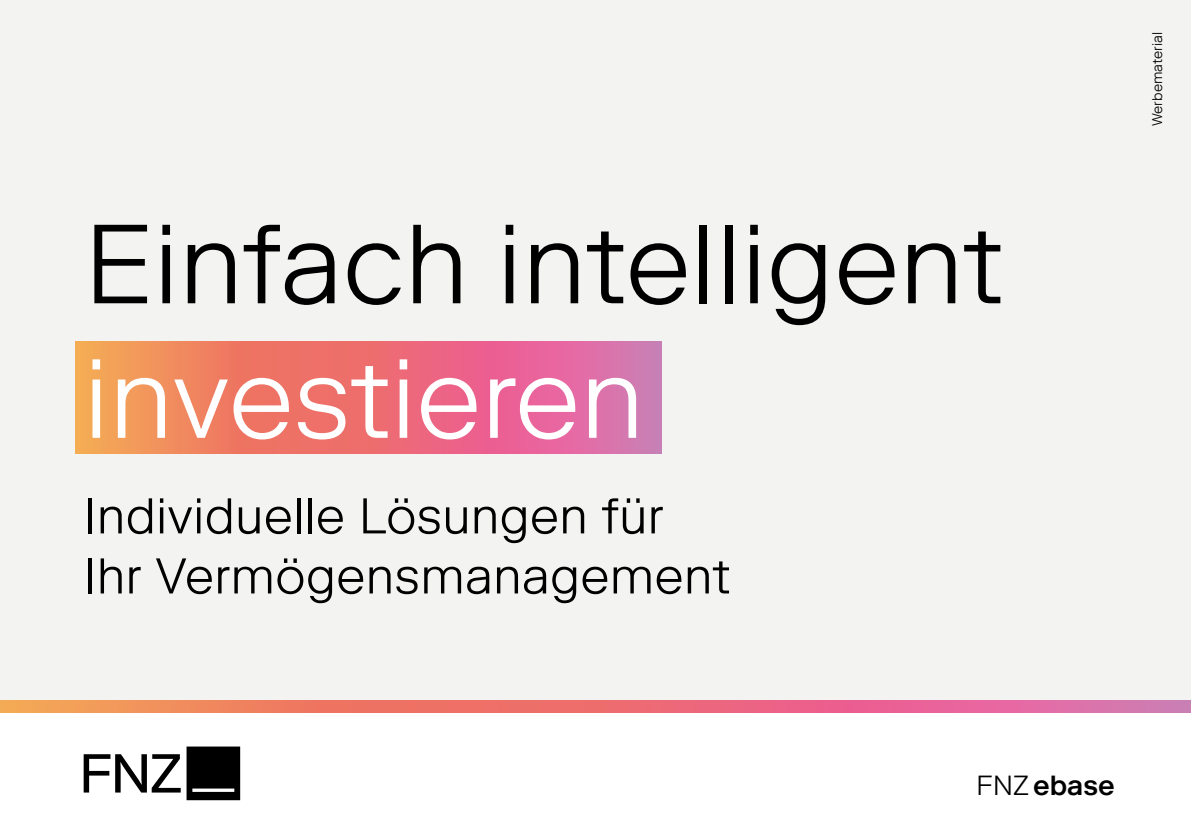
<style>
.page{position:relative;width:1191px;height:840px;background:#fff}
.page>*{position:absolute;margin:0;border:0;box-sizing:border-box;transform-origin:0 0}
.t1{font:300 112px "Riforma LLTT";color:#000}
.t2{font:300 112px "Riforma LLTT";color:#fff}
.t3{font:300 50px/60px "Riforma LLTT";letter-spacing:.005em;color:#000}
.t4{font:500 27.6px "Riforma LL";color:#000}
.t5{font:300 14px "Riforma LLTT";color:#000}
.s1{font-weight:300}
</style>
<div class="page">
<svg style="left:84px;top:746px;width:156px;height:53px"></svg>
<div style="left:0;top:0;width:1191px;height:699px;background:#f3f3f2"></div>
<svg style="left:76px;top:341px;width:585px;height:112px;background:#ea767a"></svg>
<svg style="left:0;top:699px;width:1191px;height:12px;background:#eb7f84"></svg>
<h1 class="t1" style="left:84px;top:193px;width:921px">Einfach intelligent</h1>
<h1 class="t2" style="left:84px;top:328px;width:562px">investieren</h1>
<p class="t3" style="left:84px;top:485px;width:648px">Individuelle Lösungen für<br>Ihr Vermögensmanagement</p>
<p class="t5" style="left:1148px;top:126px;width:95px;rotate:-90deg">Werbematerial</p>
<p class="t4" style="left:976px;top:767px;width:140px"><span class="s1">FNZ</span>ebase</p>
</div>
